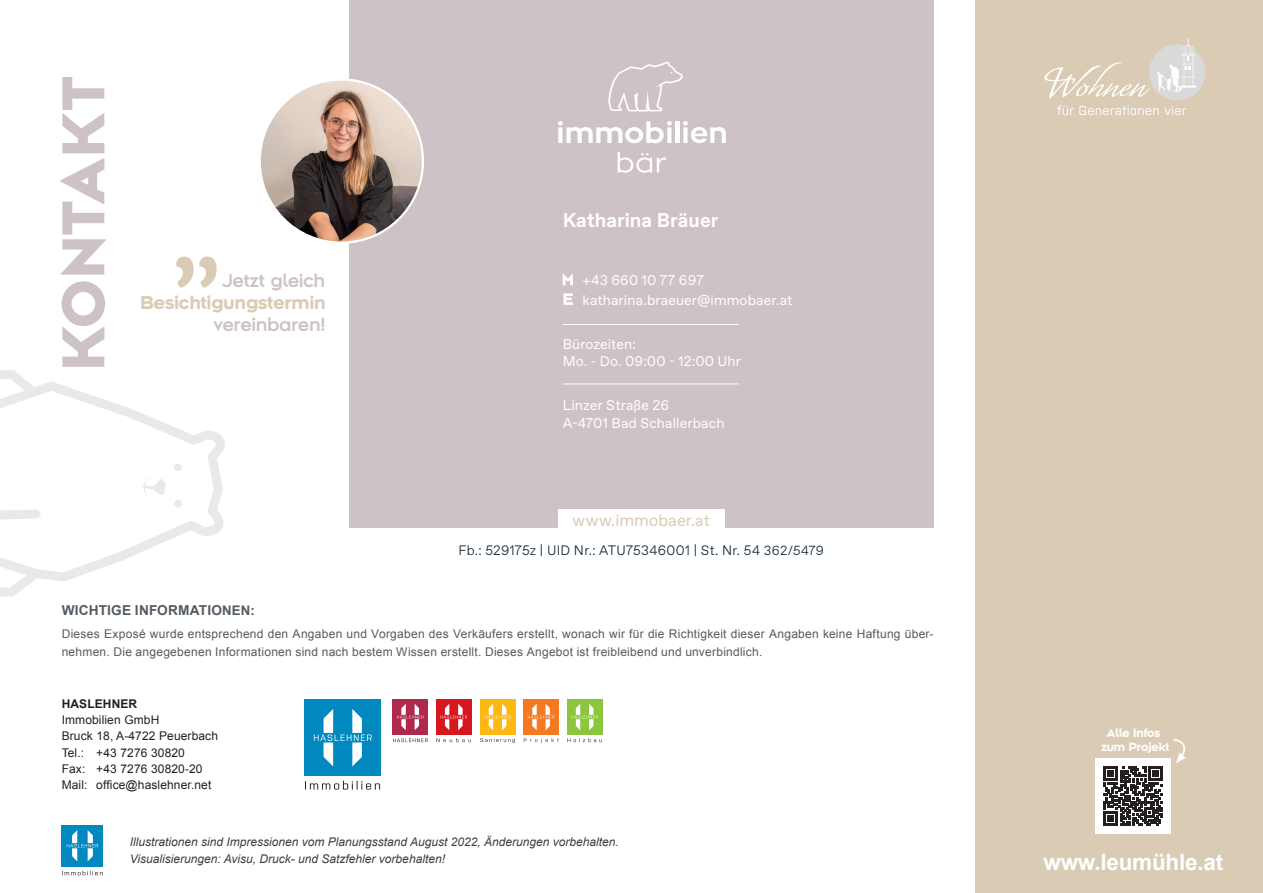
<style>
.page{position:relative;width:1263px;height:893px;background:#fff}
.page>*{position:absolute;margin:0;border:0;box-sizing:border-box;transform-origin:0 0}
.t1{font:66.75px "Bonn Bold Caps";letter-spacing:.01em;color:#cdc2c5}
.t2{font:700 22.5px "Arial";letter-spacing:-.01em;color:#fff}
.t3{font:700 19.8px "Favorit Pro";color:#fff}
.t4{font:500 17.4px "Bonn BF";letter-spacing:.01em;color:#cdc2c5}
.t5{font:700 17.4px "Bonn BF";letter-spacing:.015em;color:#dacbb5}
.t6{font:16.5px "Favorit Pro";letter-spacing:.005em;color:#dacbb5}
.t7{font:14.1px/18.1px "Favorit Pro";letter-spacing:.01em;color:#fff}
.t8{font:300 13.65px "Favorit Pro";letter-spacing:.02em;color:#132838}
.t9{font:700 13.65px "Arial";letter-spacing:.015em;color:#535b62}
.t10{font:12px/18px "Arial";letter-spacing:.02em;color:#535b62}
.t11{font:italic 12px/16.5px "Arial";color:#3e3e3f}
.t12{font:12px/16.2px "Arial";letter-spacing:.01em;color:#231f20}
.t13{font:700 12px "Arial";letter-spacing:.01em;color:#231f20}
.t14{font:700 11.25px/13.5px "Bonn BF";color:#fff;text-align:center}
.s1{font-size:13.2px}
.s2{font-size:15.9px}
</style>
<div class="page">
<div style="left:975px;top:0;width:288px;height:893px;background:#dacbb5"></div>
<svg style="left:305px;top:781px;width:75px;height:8px"></svg>
<div style="left:304px;top:699px;width:77px;height:77px;background:#0088bf"></div>
<svg style="left:314px;top:709px;width:58px;height:57px"></svg>
<div style="left:523px;top:699px;width:36px;height:36px;background:#f47921"></div>
<svg style="left:528px;top:704px;width:26px;height:26px"></svg>
<svg style="left:524px;top:738px;width:35px;height:5px"></svg>
<div style="left:480px;top:699px;width:35px;height:36px;background:#fcb814"></div>
<svg style="left:484px;top:704px;width:27px;height:26px"></svg>
<svg style="left:480px;top:738px;width:35px;height:5px"></svg>
<div style="left:436px;top:699px;width:35px;height:36px;background:#d7171f"></div>
<svg style="left:440px;top:704px;width:27px;height:26px"></svg>
<svg style="left:436px;top:738px;width:35px;height:4px"></svg>
<div style="left:567px;top:699px;width:35px;height:36px;background:#8bc63e"></div>
<svg style="left:571px;top:704px;width:27px;height:26px"></svg>
<svg style="left:567px;top:738px;width:35px;height:4px"></svg>
<div style="left:393px;top:699px;width:35px;height:36px;background:#ae294b"></div>
<svg style="left:397px;top:704px;width:26px;height:26px"></svg>
<svg style="left:393px;top:738px;width:35px;height:4px"></svg>
<svg style="left:62px;top:870px;width:41px;height:5px"></svg>
<div style="left:62px;top:825px;width:41px;height:41px;background:#0088bf"></div>
<svg style="left:67px;top:830px;width:31px;height:31px"></svg>
<div style="left:349px;top:0;width:584px;height:528px;background:#cdc2c5"></div>
<svg style="left:0;top:370px;width:225px;height:227px"></svg>
<div style="left:558px;top:510px;width:166px;height:26px;background:#fff"></div>
<img style="left:260px;top:79px;width:163px;height:164px;border-radius:82px">
<svg style="left:176px;top:257px;width:41px;height:31px"></svg>
<svg style="left:608px;top:62px;width:75px;height:50px"></svg>
<svg style="left:618px;top:152px;width:48px;height:21px"></svg>
<hr style="left:675px;top:121px;width:4px;height:22px;background:#fff">
<svg style="left:683px;top:121px;width:43px;height:22px"></svg>
<svg style="left:558px;top:121px;width:114px;height:22px"></svg>
<svg style="left:563px;top:273px;width:10px;height:12px"></svg>
<svg style="left:563px;top:293px;width:10px;height:12px"></svg>
<hr style="left:563px;top:324px;width:176px;height:1px;background:#fff">
<hr style="left:563px;top:384px;width:176px;height:1px;background:#fff">
<div style="left:1095px;top:758px;width:76px;height:76px;background:#fff"></div>
<svg style="left:1104px;top:766px;width:59px;height:60px"></svg>
<svg style="left:1173px;top:738px;width:13px;height:25px"></svg>
<svg style="left:1044px;top:62px;width:106px;height:36px"></svg>
<div style="left:1149px;top:44px;width:56px;height:57px;background:#d8d9d8;border-radius:50%"></div>
<svg style="left:1057px;top:105px;width:129px;height:10px"></svg>
<svg style="left:1157px;top:38px;width:38px;height:54px"></svg>
<h1 class="t1" style="left:48px;top:371px;width:296px;rotate:-90deg">KONTAKT</h1>
<h3 class="t4" style="left:222px;top:269px;width:105px">Jetzt gleich</h3>
<h3 class="t5" style="left:140px;top:291px;width:186px">Besichtigungstermin</h3>
<h3 class="t4" style="left:214px;top:313px;width:113px">vereinbaren!</h3>
<p class="t9" style="left:62px;top:601px;width:195px">WICHTIGE INFORMATIO<span class="s1">NEN:</span></p>
<h3 class="t3" style="left:563px;top:207px;width:157px">Katharina Bräuer</h3>
<p class="t7" style="left:582px;top:270px;width:211px;line-height:19.6px">+43 660 10 77 697 katharina.braeuer@immobaer.at</p>
<p class="t7" style="left:563px;top:336px;width:180px;line-height:16.6px">Bürozeiten:<br>Mo. - Do. 09:00 - 12:00 Uhr</p>
<p class="t7" style="left:563px;top:396px;width:163px">Linzer Straße 26<br>A-4701 Bad Schallerbach</p>
<h3 class="t6" style="left:572px;top:510px;width:139px">www.immobaer.<span class="s2">at</span></h3>
<p class="t8" style="left:458px;top:541px;width:367px">Fb.: 529175z | UID Nr.: ATU75346001 | St. Nr. 54 <span class="s1">362/5479</span></p>
<p class="t10" style="left:62px;top:625px;width:873px">Dieses Exposé wurde entsprechend den Angaben und Vorgaben des Verkäufers erstellt, wonach wir für die Richtigkeit dieser Angaben keine Haftung über&shy;nehmen. Die angegebenen Informationen sind nach bestem Wissen erstellt. Dieses Angebot ist freibleibend und unverbindlich.</p>
<p class="t13" style="left:62px;top:696px;width:77px">HASLEHNER</p>
<p class="t12" style="left:62px;top:712px;width:158px">Immobilien GmbH<br>Bruck 18, A-4722 Peuerbach<br>Tel.: +43 7276 30820<br>Fax: +43 7276 30820-20<br>Mail: office@haslehner.net</p>
<p class="t11" style="left:130px;top:834px;width:491px">Illustrationen sind Impressionen vom Planungsstand August 2022, Änderungen vorbehalten.<br>Visualisierungen: Avisu, Druck- und Satzfehler vorbehalten!</p>
<p class="t14" style="left:1101px;top:727px;width:70px">Alle Infos zum Projekt</p>
<h2 class="t2" style="left:1043px;top:847px;width:181px">www.leumühle.at</h2>
</div>
